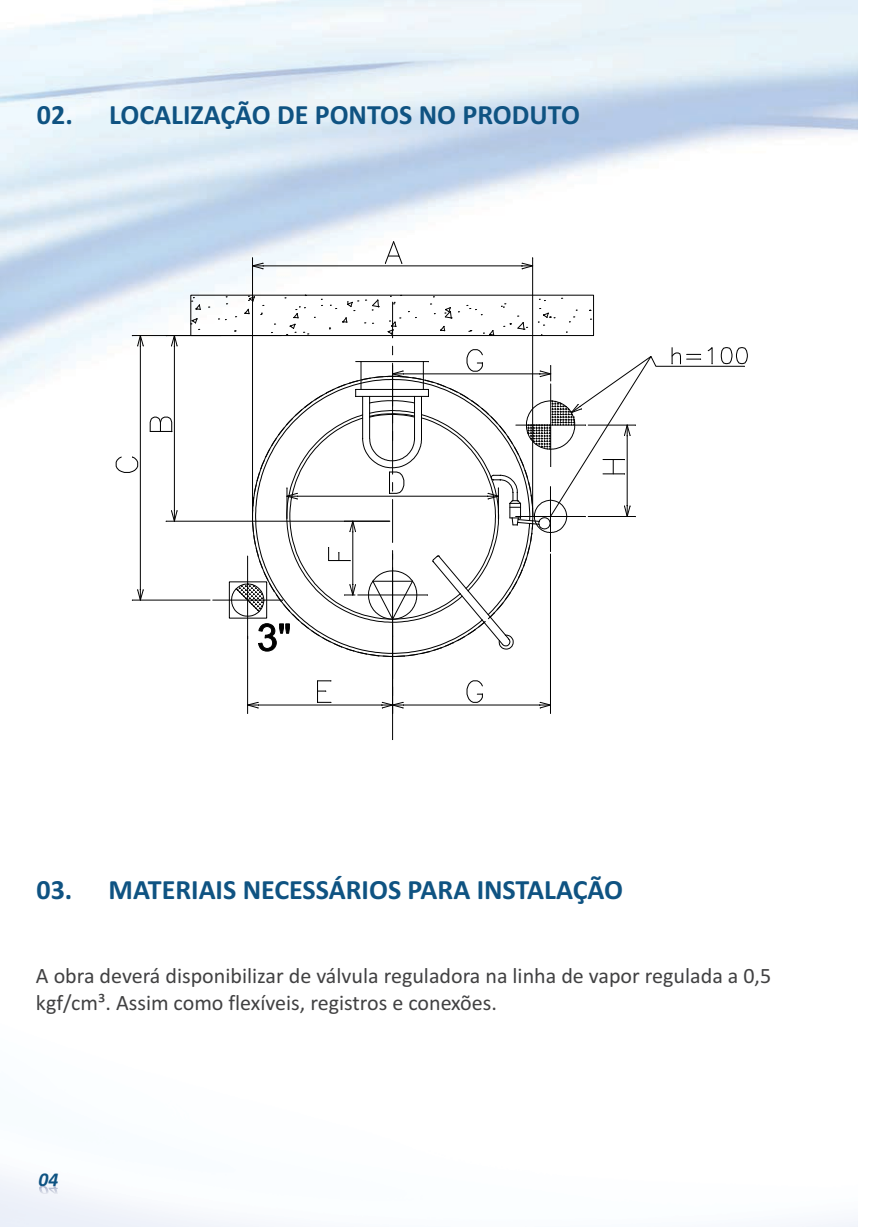
<style>
.page{position:relative;width:876px;height:1227px;background:#fff}
.page>*{position:absolute;margin:0;border:0;box-sizing:border-box;transform-origin:0 0}
.t1{font:700 28px "Calibri";color:#0f5382}
.t2{font:22px/26.8px "Calibri";color:#414142}
.t3{font:italic 700 19.6px "Calibri";color:#0f5382}
</style>
<div class="page">
<img style="left:0;top:0;width:856px;height:1227px">
<img style="left:39px;top:1173px;width:19px;height:21px">
<hr style="left:213px;top:599px;width:69px;height:1px;background:#000">
<div style="left:229px;top:581px;width:38px;height:37px;border:1px solid #000"></div>
<hr style="left:392px;top:302px;width:1px;height:35px;background:#000">
<hr style="left:392px;top:704px;width:1px;height:35px;background:#000">
<div style="left:190px;top:295px;width:403px;height:41px;border:1px solid #000"></div>
<svg style="left:244px;top:309px;width:5px;height:6px"></svg>
<svg style="left:342px;top:317px;width:5px;height:6px"></svg>
<svg style="left:440px;top:326px;width:5px;height:6px"></svg>
<svg style="left:483px;top:330px;width:11px;height:6px"></svg>
<svg style="left:387px;top:317px;width:14px;height:21px"></svg>
<svg style="left:538px;top:299px;width:7px;height:2px"></svg>
<svg style="left:191px;top:297px;width:10px;height:13px"></svg>
<svg style="left:190px;top:318px;width:10px;height:12px"></svg>
<svg style="left:330px;top:305px;width:6px;height:4px"></svg>
<svg style="left:372px;top:299px;width:7px;height:12px"></svg>
<svg style="left:444px;top:307px;width:8px;height:12px"></svg>
<svg style="left:466px;top:305px;width:16px;height:11px"></svg>
<svg style="left:501px;top:303px;width:4px;height:5px"></svg>
<svg style="left:517px;top:316px;width:10px;height:14px"></svg>
<svg style="left:569px;top:310px;width:8px;height:13px"></svg>
<svg style="left:248px;top:296px;width:7px;height:6px"></svg>
<svg style="left:286px;top:306px;width:29px;height:29px"></svg>
<svg style="left:347px;top:300px;width:12px;height:11px"></svg>
<svg style="left:390px;top:295px;width:11px;height:10px"></svg>
<svg style="left:503px;top:323px;width:8px;height:4px"></svg>
<svg style="left:537px;top:308px;width:18px;height:18px"></svg>
<hr style="left:166px;top:521px;width:223px;height:1px;background:#000">
<hr style="left:166px;top:335px;width:115px;height:1px;background:#000">
<hr style="left:174px;top:346px;width:1px;height:164px;background:#000">
<svg style="left:166px;top:510px;width:12px;height:12px"></svg>
<svg style="left:166px;top:336px;width:12px;height:11px"></svg>
<svg style="left:149px;top:416px;width:24px;height:16px"></svg>
<hr style="left:252px;top:258px;width:1px;height:255px;background:#000">
<hr style="left:532px;top:258px;width:1px;height:249px;background:#000">
<hr style="left:263px;top:265px;width:258px;height:1px;background:#000">
<svg style="left:253px;top:258px;width:11px;height:12px"></svg>
<svg style="left:521px;top:258px;width:12px;height:12px"></svg>
<svg style="left:384px;top:240px;width:19px;height:24px"></svg>
<hr style="left:247px;top:636px;width:1px;height:77px;background:#000">
<hr style="left:258px;top:704px;width:124px;height:1px;background:#000">
<svg style="left:247px;top:701px;width:12px;height:13px"></svg>
<svg style="left:317px;top:680px;width:14px;height:23px"></svg>
<hr style="left:392px;top:627px;width:1px;height:86px;background:#000">
<hr style="left:550px;top:554px;width:1px;height:159px;background:#000">
<hr style="left:403px;top:704px;width:136px;height:1px;background:#000">
<svg style="left:381px;top:687px;width:23px;height:27px"></svg>
<svg style="left:539px;top:701px;width:12px;height:13px"></svg>
<svg style="left:466px;top:680px;width:17px;height:23px"></svg>
<hr style="left:132px;top:335px;width:89px;height:1px;background:#000">
<hr style="left:132px;top:600px;width:78px;height:1px;background:#000">
<hr style="left:140px;top:346px;width:1px;height:243px;background:#000">
<svg style="left:132px;top:336px;width:12px;height:11px"></svg>
<svg style="left:132px;top:589px;width:12px;height:12px"></svg>
<svg style="left:115px;top:456px;width:24px;height:17px"></svg>
<svg style="left:231px;top:345px;width:517px;height:312px"></svg>
<p class="t1" style="left:37px;top:103px;width:544px">02. LOCALIZAÇÃO DE PONTOS NO PRODUTO</p>
<p class="t1" style="left:36px;top:878px;width:588px">03. MATERIAIS NECESSÁRIOS PARA INSTALAÇÃO</p>
<p class="t2" style="left:36px;top:964px;width:736px">A obra deverá disponibilizar de válvula reguladora na linha de vapor regulada a 0,5 kgf/cm³. Assim como flexíveis, registros e conexões.</p>
<p class="t3" style="left:38px;top:1171px;width:21px">04</p>
</div>
